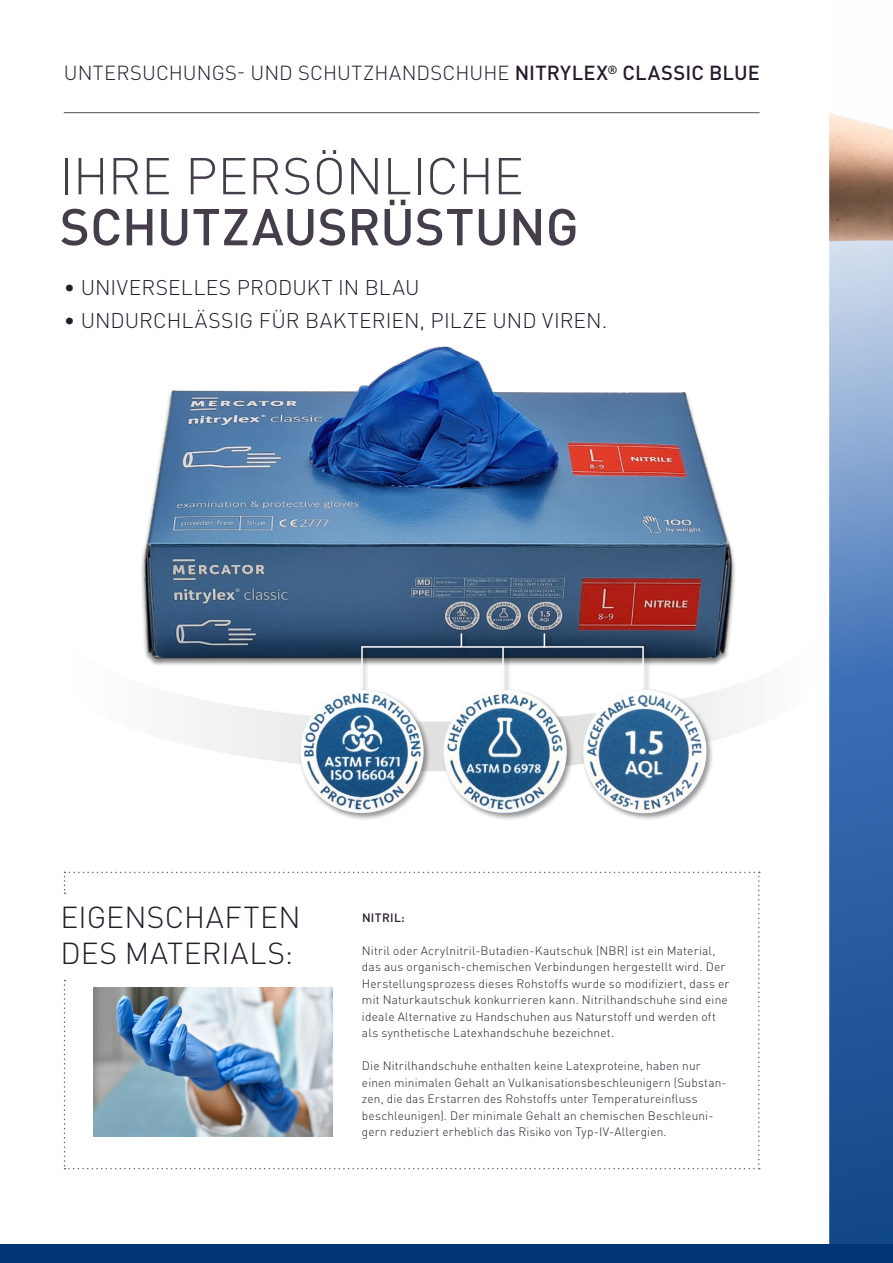
<style>
.page{position:relative;width:893px;height:1263px;background:#fff}
.page>*{position:absolute;margin:0;border:0;box-sizing:border-box;transform-origin:0 0}
.t1{font:500 51px/51px "DIN Pro";color:#463d4b}
.t2{font:300 30px/36px "DIN Pro";letter-spacing:.01em;color:#251b2a}
.t3{font:300 21px "DIN Pro";letter-spacing:.005em;color:#251b2a}
.t4{font:300 20.1px "DIN Pro";letter-spacing:.005em;color:#251b2a}
.t5{font:300 12px/16.5px "DIN Pro";letter-spacing:.015em;color:#251b2a}
.t6{font:500 12px "DIN Pro";letter-spacing:.03em;color:#251b2a}
.s1{font-weight:500}
.s2{font-weight:300}
</style>
<div class="page">
<svg style="left:64px;top:872px;width:696px;height:297px"></svg>
<svg style="left:829px;top:241px;width:64px;height:1003px;background:#3f6daa"></svg>
<svg style="left:195px;top:738px;width:526px;height:33px"></svg>
<img style="left:141px;top:241px;width:725px;height:497px">
<img style="left:829px;top:113px;width:64px;height:128px">
<img style="left:94px;top:988px;width:238px;height:148px">
<div style="left:459px;top:632px;width:94px;height:65px;background:#000;opacity:.4"></div>
<div style="left:461px;top:633px;width:84px;height:15px;border:2px solid #fff"></div>
<hr style="left:502px;top:647px;width:2px;height:43px;background:#fff">
<div style="left:360px;top:644px;width:109px;height:52px;background:#000;opacity:.4"></div>
<svg style="left:360px;top:645px;width:103px;height:45px"></svg>
<div style="left:542px;top:644px;width:110px;height:52px;background:#000;opacity:.4"></div>
<svg style="left:542px;top:645px;width:103px;height:45px"></svg>
<div style="left:299px;top:688px;width:132px;height:132px;background:#000;opacity:.4"></div>
<img style="left:300px;top:690px;width:124px;height:123px;border-radius:62px">
<div style="left:442px;top:688px;width:132px;height:132px;background:#000;opacity:.4"></div>
<img style="left:443px;top:690px;width:124px;height:123px;border-radius:62px">
<div style="left:581px;top:688px;width:133px;height:132px;background:#000;opacity:.4"></div>
<img style="left:583px;top:690px;width:123px;height:123px;border-radius:62px">
<div style="left:0;top:1244px;width:893px;height:19px;background:#003674"></div>
<hr style="left:64px;top:112px;width:696px;height:1px;background:#4b5255">
<p class="t4" style="left:64px;top:59px;width:697px">UNTERSUCHUNGS- UND SCHUTZHANDSCHUHE <span class="s1">NITRYLEX</span><sup>®</sup> <span class="s1">CLASSIC BLUE</span></p>
<p class="t1" style="left:60px;top:148px;width:520px"><span class="s2">IHRE PERSÖNLICHE<br></span>SCHUTZAUSRÜSTUNG</p>
<p class="t3" style="left:64px;top:273px;width:357px">• UNIVERSELLES PRODUKT IN BLAU</p>
<p class="t3" style="left:64px;top:306px;width:545px">• UNDURCHLÄSSIG FÜR BAKTERIEN, PILZE UND VIREN.</p>
<p class="t2" style="left:61px;top:898px;width:242px">EIGENSCHAFTEN<br>DES MATERIALS:</p>
<p class="t6" style="left:362px;top:909px;width:44px">NITRIL:</p>
<p class="t5" style="left:362px;top:942px;width:369px">Nitril oder Acrylnitril-Butadien-Kautschuk (NBR) ist ein Material, das aus organisch-chemischen Verbindungen hergestellt wird. Der Herstellungsprozess dieses Rohstoffs wurde so modifiziert, dass er mit Naturkautschuk konkurrieren kann. Nitrilhandschuhe sind eine ideale Alternative zu Handschuhen aus Naturstoff und werden oft als synthetische Latexhandschuhe bezeichnet.</p>
<p class="t5" style="left:362px;top:1057px;width:366px">Die Nitrilhandschuhe enthalten keine Latexproteine, haben nur einen minimalen Gehalt an Vulkanisationsbeschleunigern (Substan&shy;zen, die das Erstarren des Rohstoffs unter Temperatureinfluss beschleunigen). Der minimale Gehalt an chemischen Beschleuni&shy;gern reduziert erheblich das Risiko von Typ-IV-Allergien.</p>
</div>
